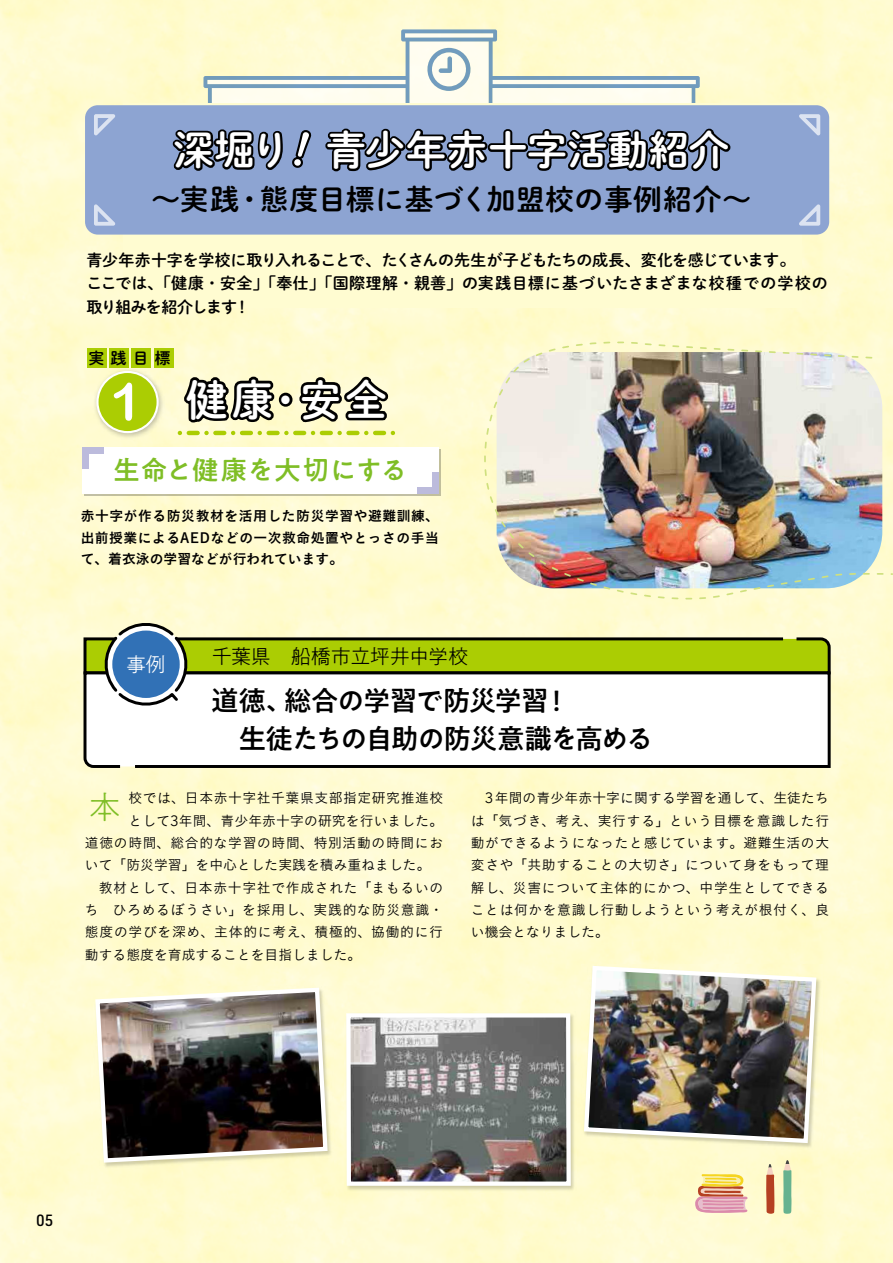
<style>
.page{position:relative;width:893px;height:1263px;background:#fffbd1}
.page>*{position:absolute;margin:0;border:0;box-sizing:border-box;transform-origin:0 0}
.t1{font:52.05px "Arial Rounded MT Bold";color:#fff}
.t2{font:42.45px "Shuei M Go Std B";color:#fff;scale:.96 1}
.t3{font:40.35px "Shuei M Go Std B";letter-spacing:.005em;color:#fff}
.t4{font:300 31.95px "PA1 Gothic Std";color:#7fbe26}
.t5{font:28.65px "Shuei M Go Std B";letter-spacing:.025em;color:#000}
.t6{font:500 27.6px/37.2px "PA1 Gothic Std";letter-spacing:-.055em;color:#000}
.t7{font:500 26.55px "PA1 Gothic Std";letter-spacing:.01em;color:#7fbe26}
.t8{font:300 20.25px "PA1 Gothic Std";letter-spacing:-.03em;color:#000}
.t9{font:300 20.25px "PA1 Gothic Std";color:#fff}
.t10{font:15.9px/23.4px "Shuei M Go Std B";letter-spacing:-.005em;color:#000}
.t11{font:500 15.9px "URWDIN";color:#000}
.t12{font:13.8px/22.4px "Koburina Go Std W3";letter-spacing:.04em;color:#000;text-align:justify}
.t13{font:13.8px/21.3px "Koburina Go Std W6";letter-spacing:.035em;color:#000;text-align:justify}
.t14{font:13.8px "Koburina Go Std W3";color:#000}
.t15{font:13.8px "Koburina Go Std W3";letter-spacing:.01em;color:#000}
.s1{font-family:"Avenir Next";font-size:14.85px}
</style>
<div class="page">
<svg style="left:83px;top:707px;width:748px;height:62px;background:#f1f1f0"></svg>
<img style="left:95px;top:365px;width:72px;height:73px">
<div style="left:97px;top:372px;width:61px;height:60px;background:#abcd03;border-radius:50%"></div>
<div style="left:96px;top:371px;width:63px;height:62px;border:2px solid #fff;border-radius:50%"></div>
<div style="left:87px;top:348px;width:20px;height:20px;background:#abcd03"></div>
<div style="left:109px;top:348px;width:20px;height:20px;background:#abcd03"></div>
<div style="left:132px;top:348px;width:19px;height:20px;background:#abcd03"></div>
<div style="left:154px;top:348px;width:19px;height:20px;background:#abcd03"></div>
<img style="left:344px;top:1016px;width:232px;height:176px">
<svg style="left:344px;top:1011px;width:229px;height:177px;background:#8b8a87"></svg>
<img style="left:582px;top:963px;width:237px;height:182px">
<img style="left:95px;top:985px;width:235px;height:180px">
<div style="left:85px;top:105px;width:744px;height:130px;background:#8da4d2;border-radius:13px"></div>
<svg style="left:695px;top:1174px;width:53px;height:39px;background:#e6b591"></svg>
<svg style="left:783px;top:1160px;width:8px;height:54px"></svg>
<svg style="left:766px;top:1164px;width:8px;height:50px"></svg>
<svg style="left:94px;top:204px;width:21px;height:22px"></svg>
<svg style="left:94px;top:114px;width:21px;height:21px"></svg>
<svg style="left:799px;top:114px;width:21px;height:21px"></svg>
<svg style="left:799px;top:204px;width:21px;height:22px"></svg>
<svg style="left:83px;top:621px;width:749px;height:86px"></svg>
<div style="left:112px;top:630px;width:68px;height:68px;background:#3171b6;border-radius:50%"></div>
<svg style="left:85px;top:449px;width:356px;height:46px"></svg>
<div style="left:83px;top:447px;width:356px;height:46px;background:#fff"></div>
<svg style="left:180px;top:374px;width:214px;height:61px"></svg>
<div style="left:83px;top:447px;width:6px;height:21px;background:#bcbbdc"></div>
<div style="left:83px;top:447px;width:21px;height:6px;background:#bcbbdc"></div>
<div style="left:418px;top:487px;width:21px;height:6px;background:#bcbbdc"></div>
<div style="left:432px;top:472px;width:7px;height:21px;background:#bcbbdc"></div>
<img style="left:458px;top:339px;width:435px;height:268px">
<svg style="left:171px;top:33px;width:561px;height:202px"></svg>
<h3 class="t3" style="left:174px;top:120px;width:119px">深堀り</h3>
<h3 class="t3" style="left:326px;top:120px;width:405px">青少年赤十字活動紹介</h3>
<h3 class="t5" style="left:152px;top:178px;width:601px">～実践・態度目標に基づく加盟校の事例紹介～</h3>
<p class="t10" style="left:87px;top:248px;width:743px">青少年赤十字を学校に取り入れることで、たくさんの先生が子どもたちの成長、変化を感じています。<br>ここでは、「健康・安全」「奉仕」「国際理解・親善」の実践目標に基づいたさまざまな校種での学校の取り組みを紹介します！</p>
<p class="t10" style="left:88px;top:345px;width:84px">実践目標</p>
<h1 class="t1" style="left:111px;top:372px;width:32px">1</h1>
<h2 class="t2" style="left:186px;top:368px;width:210px">健康・安全</h2>
<h3 class="t7" style="left:113px;top:455px;width:296px">生命と健康を大切にする</h3>
<p class="t13" style="left:81px;top:506px;width:360px">赤十字が作る防災教材を活用した防災学習や避難訓練、出前授業によるAEDなどの一次救命処置やとっさの手当て、着衣泳の学習などが行われています。</p>
<h3 class="t9" style="left:126px;top:653px;width:41px">事例</h3>
<h3 class="t8" style="left:212px;top:645px;width:258px">千葉県　船橋市立坪井中学校</h3>
<h3 class="t6" style="left:211px;top:685px;width:444px">道徳、総合の学習で防災学習！<br>　生徒たちの自助の防災意識を高める</h3>
<p class="t12" style="left:129px;top:787px;width:316px">校では、日本赤十字社千葉県支部指定研究推進校</p>
<p class="t15" style="left:129px;top:810px;width:316px">として<span class="s1">3</span>年間、青少年赤十字の研究を行いました。</p>
<p class="t12" style="left:85px;top:831px;width:360px">道徳の時間、総合的な学習の時間、特別活動の時間にお</p>
<p class="t14" style="left:85px;top:855px;width:347px">いて「防災学習」を中心とした実践を積み重ねました。</p>
<p class="t12" style="left:85px;top:876px;width:360px">　教材として、日本赤十字社で作成された「まもるいの</p>
<p class="t12" style="left:85px;top:898px;width:360px">ち　ひろめるぼうさい」を採用し、実践的な防災意識・</p>
<p class="t12" style="left:85px;top:921px;width:360px">態度の学びを深め、主体的に考え、積極的、協働的に行</p>
<p class="t14" style="left:85px;top:944px;width:278px">動する態度を育成することを目指しました。</p>
<h3 class="t4" style="left:89px;top:789px;width:33px">本</h3>
<p class="t12" style="left:471px;top:787px;width:360px;text-indent:14px"><span class="s1">3</span>年間の青少年赤十字に関する学習を通して、生徒たちは「気づき、考え、実行する」という目標を意識した行動ができるようになったと感じています。避難生活の大変さや「共助することの大切さ」について身をもって理解し、災害について主体的にかつ、中学生としてできることは何かを意識し行動しようという考えが根付く、良い機会となりました。</p>
<p class="t11" style="left:36px;top:1211px;width:19px">05</p>
</div>
